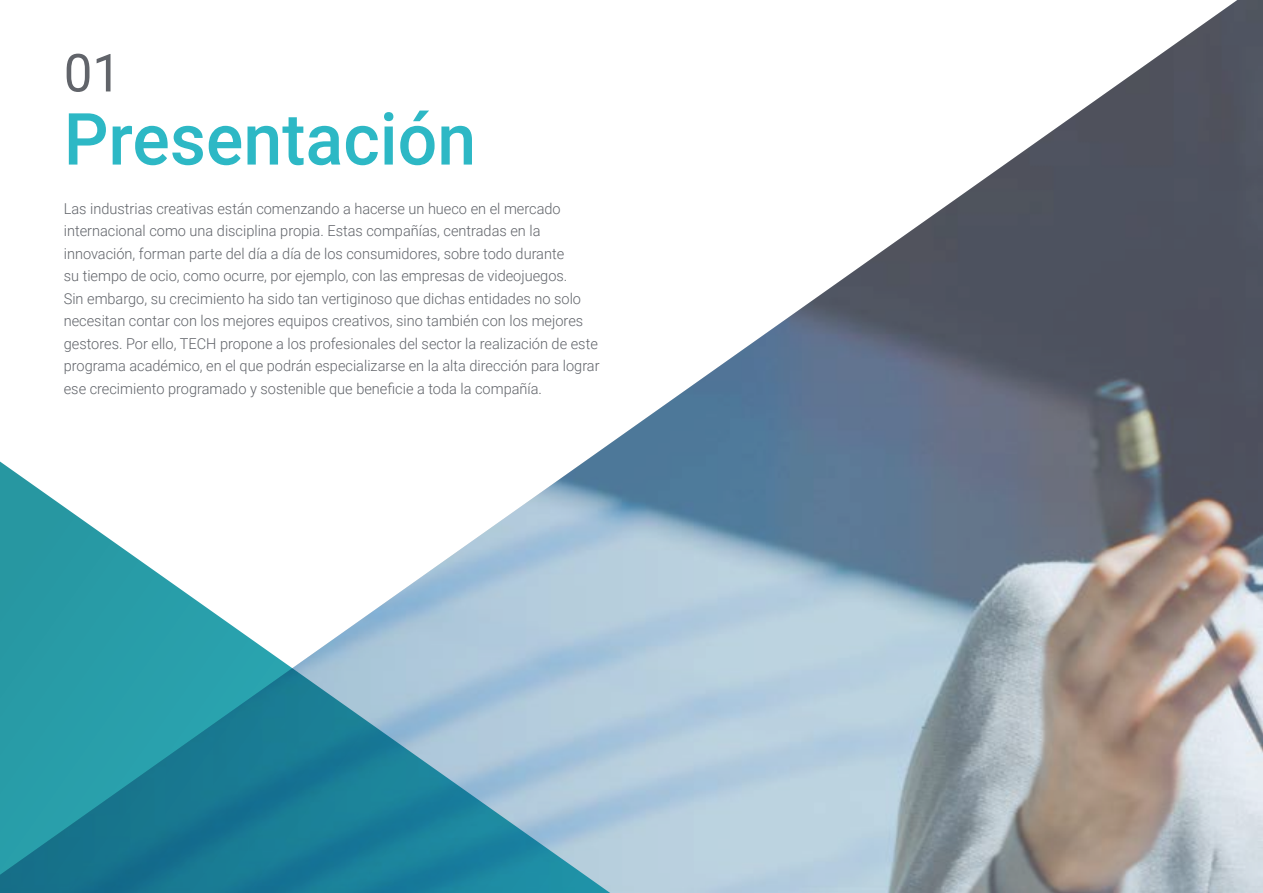
<style>
.page{position:relative;width:1263px;height:893px;background:#fff}
.page>*{position:absolute;margin:0;border:0;box-sizing:border-box;transform-origin:0 0}
.t1{font:500 72px "Roboto";color:#2db8c5}
.t2{font:52.5px "Roboto";color:#61646a}
.t3{font:300 15px/22.5px "Roboto";color:#61646a}
</style>
<div class="page">
<img style="left:606px;top:0;width:657px;height:893px">
<svg style="left:0;top:446px;width:640px;height:447px"></svg>
<h2 class="t2" style="left:64px;top:36px;width:59px">01</h2>
<h1 class="t1" style="left:64px;top:89px;width:414px">Presentación</h1>
<p class="t3" style="left:64px;top:197px;width:537px">Las industrias creativas están comenzando a hacerse un hueco en el mercado internacional como una disciplina propia. Estas compañías, centradas en la innovación, forman parte del día a día de los consumidores, sobre todo durante<br>su tiempo de ocio, como ocurre, por ejemplo, con las empresas de videojuegos.<br>Sin embargo, su crecimiento ha sido tan vertiginoso que dichas entidades no solo necesitan contar con los mejores equipos creativos, sino también con los mejores gestores. Por ello, TECH propone a los profesionales del sector la realización de este programa académico, en el que podrán especializarse en la alta dirección para lograr ese crecimiento programado y sostenible que beneficie a toda la compañía.</p>
</div>
